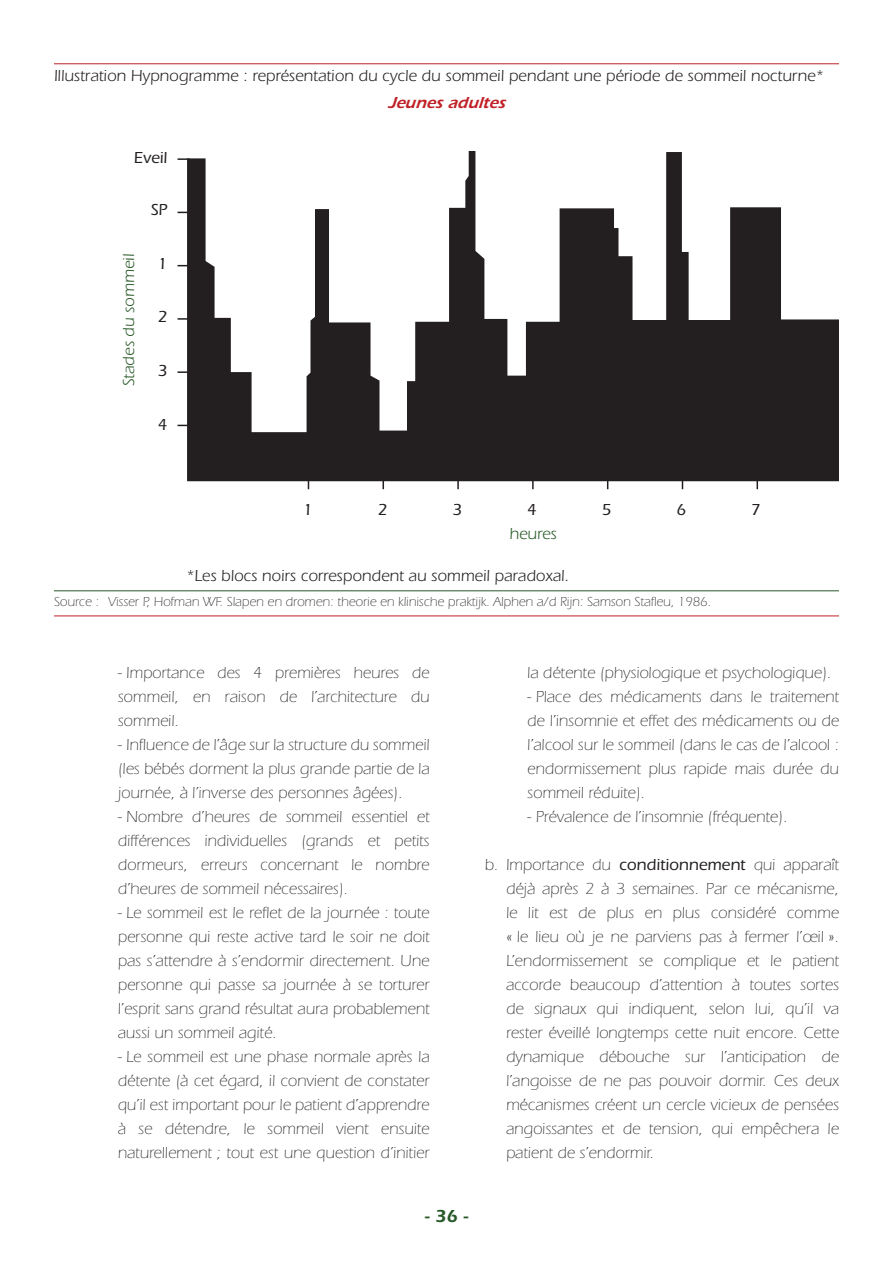
<style>
.page{position:relative;width:893px;height:1263px;background:#fff}
.page>*{position:absolute;margin:0;border:0;box-sizing:border-box;transform-origin:0 0}
.t1{font:600 18px "ITC Eras Std";color:#285928}
.t2{font:300 16.5px/24px "ITC Eras Std";color:#231f20;text-align:justify}
.t3{font:16.5px "ITC Eras Std";color:#231f20}
.t4{font:16.5px "ITC Eras Std";color:#285928}
.t5{font:500 16.5px "ITC Eras Std";color:#231f20}
.t6{font:italic 600 16.5px "ITC Eras Std";color:#c02228}
.t7{font:300 13.5px "ITC Eras Std";color:#231f20}
.s1{font-weight:500}
</style>
<div class="page">
<hr style="left:54px;top:615px;width:785px;height:1px;background:#c02228">
<hr style="left:54px;top:63px;width:785px;height:1px;background:#c02228">
<hr style="left:54px;top:590px;width:785px;height:1px;background:#285928">
<svg style="left:187px;top:151px;width:652px;height:330px;fill:#231f20"></svg>
<svg style="left:308px;top:477px;width:1px;height:12px"></svg>
<svg style="left:756px;top:477px;width:2px;height:12px"></svg>
<svg style="left:682px;top:477px;width:1px;height:12px"></svg>
<svg style="left:607px;top:477px;width:1px;height:12px"></svg>
<svg style="left:532px;top:477px;width:2px;height:12px"></svg>
<svg style="left:457px;top:477px;width:2px;height:12px"></svg>
<svg style="left:383px;top:477px;width:1px;height:12px"></svg>
<svg style="left:178px;top:425px;width:12px;height:1px"></svg>
<svg style="left:178px;top:212px;width:12px;height:1px"></svg>
<svg style="left:178px;top:265px;width:12px;height:1px"></svg>
<svg style="left:178px;top:318px;width:12px;height:2px"></svg>
<svg style="left:178px;top:371px;width:12px;height:2px"></svg>
<svg style="left:178px;top:158px;width:12px;height:2px"></svg>
<p class="t3" style="left:54px;top:67px;width:771px">Illustration Hypnogramme : représentation du cycle du sommeil pendant une période de sommeil nocturne*</p>
<p class="t6" style="left:388px;top:93px;width:124px">Jeunesadultes</p>
<p class="t5" style="left:134px;top:148px;width:35px">Eveil</p>
<p class="t4" style="left:120px;top:386px;width:134px;rotate:-90deg">Stades du sommeil</p>
<p class="t5" style="left:151px;top:200px;width:18px">SP</p>
<p class="t5" style="left:158px;top:254px;width:11px">1</p>
<p class="t5" style="left:158px;top:308px;width:11px">2</p>
<p class="t5" style="left:158px;top:361px;width:11px">3</p>
<p class="t5" style="left:158px;top:415px;width:11px">4</p>
<p class="t5" style="left:303px;top:501px;width:11px">1</p>
<p class="t5" style="left:378px;top:501px;width:11px">2</p>
<p class="t5" style="left:452px;top:501px;width:11px">3</p>
<p class="t5" style="left:527px;top:501px;width:11px">4</p>
<p class="t5" style="left:602px;top:501px;width:11px">5</p>
<p class="t5" style="left:676px;top:501px;width:11px">6</p>
<p class="t5" style="left:751px;top:501px;width:11px">7</p>
<p class="t4" style="left:509px;top:525px;width:49px">heures</p>
<p class="t3" style="left:186px;top:566px;width:385px">*Les blocs noirs correspondent au sommeil paradoxal.</p>
<p class="t7" style="left:54px;top:594px;width:659px">Source : Visser P, Hofman WF. Slapen en dromen: theorie en klinische praktijk. Alphen a/d Rijn: Samson Stafleu, 1986.</p>
<p class="t2" style="left:118px;top:661px;width:313px">- Importance des 4 premières heures de sommeil, en raison de l’architecture du sommeil.</p>
<p class="t2" style="left:118px;top:733px;width:313px">- Influence de l’âge sur la structure du sommeil (les bébés dorment la plus grande partie de la journée, à l’inverse des personnes âgées).</p>
<p class="t2" style="left:118px;top:805px;width:313px">- Nombre d’heures de sommeil essentiel et différences individuelles (grands et petits dormeurs, erreurs concernant le nombre d’heures de sommeil nécessaires).</p>
<p class="t2" style="left:118px;top:901px;width:313px">- Le sommeil est le reflet de la journée : toute personne qui reste active tard le soir ne doit pas s’attendre à s’endormir directement. Une personne qui passe sa journée à se torturer l’esprit sans grand résultat aura probablement aussi un sommeil agité.</p>
<p class="t2" style="left:118px;top:1045px;width:313px">- Le sommeil est une phase normale après la détente (à cet égard, il convient de constater qu’il est important pour le patient d’apprendre à se détendre, le sommeil vient ensuite naturellement ; tout est une question d’initier</p>
<p class="t2" style="left:527px;top:661px;width:306px">la détente (physiologique et psychologique).</p>
<p class="t2" style="left:527px;top:685px;width:313px">- Place des médicaments dans le traitement de l’insomnie et effet des médicaments ou de l’alcool sur le sommeil (dans le cas de l’alcool : endormissement plus rapide mais durée du sommeil réduite).</p>
<p class="t2" style="left:527px;top:805px;width:262px">- Prévalence de l’insomnie (fréquente).</p>
<p class="t2" style="left:506px;top:853px;width:334px;text-indent:-21px">b. Importance du <span class="s1">conditionnement</span> qui apparaît déjà après 2 à 3 semaines. Par ce mécanisme, le lit est de plus en plus considéré comme « le lieu où je ne parviens pas à fermer l’œil ».<br>L’endormissement se complique et le patient accorde beaucoup d’attention à toutes sortes de signaux qui indiquent, selon lui, qu’il va rester éveillé longtemps cette nuit encore. Cette dynamique débouche sur l’anticipation de l’angoisse de ne pas pouvoir dormir. Ces deux mécanismes créent un cercle vicieux de pensées angoissantes et de tension, qui empêchera le patient de s’endormir.</p>
<p class="t1" style="left:425px;top:1206px;width:45px">- 36 -</p>
</div>
